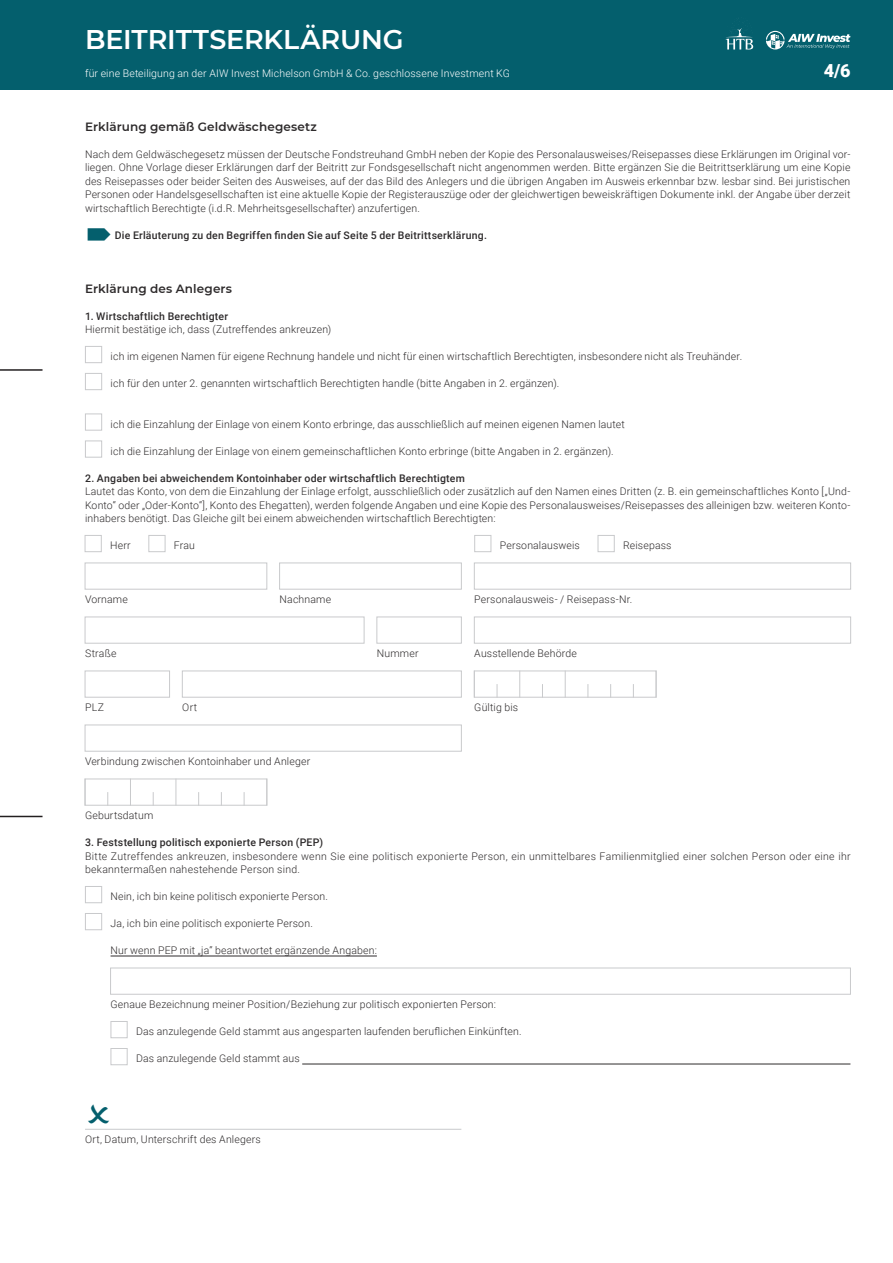
<style>
.page{position:relative;width:893px;height:1263px;background:#fff}
.page>*{position:absolute;margin:0;border:0;box-sizing:border-box;transform-origin:0 0}
.t1{font:600 27px "Montserrat";letter-spacing:-.005em;color:#fff}
.t2{font:900 18px "Roboto";color:#fff}
.t3{font:600 12px "Montserrat";letter-spacing:.01em;color:#2e2b2c}
.t4{font:300 10.5px/13.5px "Roboto";letter-spacing:.015em;color:#2e2b2c;text-align:justify}
.t5{font:500 10.5px "Roboto";letter-spacing:.02em;color:#2e2b2c}
.t6{font:300 10.5px "Roboto";letter-spacing:.015em;color:#fff}
</style>
<div class="page">
<hr style="left:0;top:369px;width:43px;height:2px;background:#231f20">
<hr style="left:0;top:816px;width:43px;height:1px;background:#231f20">
<div style="left:0;top:0;width:893px;height:90px;background:#045f6d"></div>
<svg style="left:766px;top:31px;width:84px;height:19px"></svg>
<svg style="left:726px;top:28px;width:27px;height:22px"></svg>
<div style="left:85px;top:346px;width:17px;height:17px;background:#fff;border:1px solid #c9cacc"></div>
<div style="left:85px;top:373px;width:17px;height:17px;background:#fff;border:1px solid #c9cacc"></div>
<div style="left:85px;top:413px;width:17px;height:17px;background:#fff;border:1px solid #c9cacc"></div>
<div style="left:85px;top:440px;width:17px;height:18px;background:#fff;border:1px solid #c9cacc"></div>
<div style="left:85px;top:562px;width:182px;height:28px;border:1px solid #c9cacc"></div>
<div style="left:474px;top:562px;width:377px;height:28px;border:1px solid #c9cacc"></div>
<div style="left:474px;top:616px;width:377px;height:28px;border:1px solid #c9cacc"></div>
<div style="left:474px;top:535px;width:17px;height:17px;background:#fff;border:1px solid #c9cacc"></div>
<div style="left:598px;top:535px;width:17px;height:17px;background:#fff;border:1px solid #c9cacc"></div>
<div style="left:474px;top:670px;width:182px;height:28px;border:1px solid #c9cacc"></div>
<svg style="left:474px;top:671px;width:1px;height:27px"></svg>
<svg style="left:497px;top:684px;width:1px;height:14px"></svg>
<svg style="left:519px;top:671px;width:1px;height:27px"></svg>
<svg style="left:542px;top:684px;width:1px;height:14px"></svg>
<svg style="left:565px;top:671px;width:1px;height:27px"></svg>
<svg style="left:588px;top:684px;width:1px;height:14px"></svg>
<svg style="left:610px;top:684px;width:1px;height:14px"></svg>
<svg style="left:633px;top:684px;width:1px;height:14px"></svg>
<svg style="left:656px;top:671px;width:1px;height:27px"></svg>
<div style="left:279px;top:562px;width:183px;height:28px;border:1px solid #c9cacc"></div>
<div style="left:85px;top:616px;width:279px;height:28px;border:1px solid #c9cacc"></div>
<div style="left:376px;top:616px;width:86px;height:28px;border:1px solid #c9cacc"></div>
<div style="left:85px;top:670px;width:85px;height:28px;border:1px solid #c9cacc"></div>
<div style="left:182px;top:670px;width:280px;height:28px;border:1px solid #c9cacc"></div>
<div style="left:85px;top:724px;width:377px;height:28px;border:1px solid #c9cacc"></div>
<div style="left:85px;top:778px;width:182px;height:28px;border:1px solid #c9cacc"></div>
<svg style="left:85px;top:779px;width:1px;height:27px"></svg>
<svg style="left:107px;top:792px;width:1px;height:14px"></svg>
<svg style="left:130px;top:779px;width:1px;height:27px"></svg>
<svg style="left:153px;top:792px;width:1px;height:14px"></svg>
<svg style="left:176px;top:779px;width:1px;height:27px"></svg>
<svg style="left:198px;top:792px;width:1px;height:14px"></svg>
<svg style="left:221px;top:792px;width:1px;height:14px"></svg>
<svg style="left:244px;top:792px;width:1px;height:14px"></svg>
<svg style="left:266px;top:779px;width:1px;height:27px"></svg>
<div style="left:85px;top:535px;width:17px;height:17px;background:#fff;border:1px solid #c9cacc"></div>
<div style="left:148px;top:535px;width:17px;height:17px;background:#fff;border:1px solid #c9cacc"></div>
<div style="left:85px;top:886px;width:17px;height:17px;background:#fff;border:1px solid #c9cacc"></div>
<div style="left:85px;top:913px;width:17px;height:17px;background:#fff;border:1px solid #c9cacc"></div>
<hr style="left:111px;top:956px;width:266px;height:1px;background:#2e2b2c">
<div style="left:110px;top:968px;width:741px;height:27px;border:1px solid #c9cacc"></div>
<hr style="left:302px;top:1064px;width:548px;height:1px;background:#2e2b2c">
<div style="left:111px;top:1021px;width:17px;height:17px;background:#fff;border:1px solid #c9cacc"></div>
<div style="left:111px;top:1048px;width:17px;height:17px;background:#fff;border:1px solid #c9cacc"></div>
<hr style="left:85px;top:1129px;width:376px;height:1px;background:#c9cacc">
<h1 class="t1" style="left:85px;top:20px;width:320px">BEITRITTSERKLÄRUNG</h1>
<p class="t6" style="left:85px;top:65px;width:426px">für eine Beteiligung an der AIW Invest Michelson GmbH &amp; Co. geschlossene Investment KG</p>
<h2 class="t2" style="left:824px;top:57px;width:28px">4/6</h2>
<p class="t3" style="left:85px;top:118px;width:233px">Erklärung gemäß Geldwäschegesetz</p>
<p class="t4" style="left:85px;top:147px;width:767px">Nach dem Geldwäschegesetz müssen der Deutsche Fondstreuhand GmbH neben der Kopie des Personalausweises/Reisepasses diese Erklärungen im Original vor&shy;liegen. Ohne Vorlage dieser Erklärungen darf der Beitritt zur Fondsgesellschaft nicht angenommen werden. Bitte ergänzen Sie die Beitrittserklärung um eine Kopie des Reisepasses oder beider Seiten des Ausweises, auf der das Bild des Anlegers und die übrigen Angaben im Ausweis erkennbar bzw. lesbar sind. Bei juristischen Personen oder Handelsgesellschaften ist eine aktuelle Kopie der Registerauszüge oder der gleichwertigen beweiskräftigen Dokumente inkl. der Angabe über derzeit wirtschaftlich Berechtigte (i.d.R. Mehrheitsgesellschafter) anzufertigen.</p>
<p class="t5" style="left:115px;top:227px;width:374px">Die Erläuterung zu den Begriffen finden Sie auf Seite 5 der Beitrittserklärung.</p>
<p class="t3" style="left:85px;top:280px;width:148px">Erklärung des Anlegers</p>
<p class="t5" style="left:85px;top:308px;width:145px">1. Wirtschaftlich Berechtigter</p>
<p class="t4" style="left:85px;top:322px;width:248px">Hiermit bestätige ich, dass (Zutreffendes ankreuzen)</p>
<p class="t4" style="left:111px;top:349px;width:633px">ich im eigenen Namen für eigene Rechnung handele und nicht für einen wirtschaftlich Berechtigten, insbesondere nicht als Treuhänder.</p>
<p class="t4" style="left:111px;top:376px;width:450px">ich für den unter 2. genannten wirtschaftlich Berechtigten handle (bitte Angaben in 2. ergänzen).</p>
<p class="t4" style="left:111px;top:417px;width:516px">ich die Einzahlung der Einlage von einem Konto erbringe, das ausschließlich auf meinen eigenen Namen lautet</p>
<p class="t4" style="left:111px;top:444px;width:505px">ich die Einzahlung der Einlage von einem gemeinschaftlichen Konto erbringe (bitte Angaben in 2. ergänzen).</p>
<p class="t5" style="left:85px;top:470px;width:381px">2. Angaben bei abweichendem Kontoinhaber oder wirtschaftlich Berechtigtem</p>
<p class="t4" style="left:85px;top:484px;width:767px">Lautet das Konto, von dem die Einzahlung der Einlage erfolgt, ausschließlich oder zusätzlich auf den Namen eines Dritten (z. B. ein gemeinschaftliches Konto [„Und-Konto“ oder „Oder-Konto“], Konto des Ehegatten), werden folgende Angaben und eine Kopie des Personalausweises/Reisepasses des alleinigen bzw. weiteren Konto&shy;inhabers benötigt. Das Gleiche gilt bei einem abweichenden wirtschaftlich Berechtigten:</p>
<p class="t4" style="left:110px;top:538px;width:22px">Herr</p>
<p class="t4" style="left:174px;top:538px;width:23px">Frau</p>
<p class="t4" style="left:500px;top:538px;width:81px">Personalausweis</p>
<p class="t4" style="left:623px;top:538px;width:50px">Reisepass</p>
<p class="t4" style="left:85px;top:592px;width:44px">Vorname</p>
<p class="t4" style="left:280px;top:592px;width:53px">Nachname</p>
<p class="t4" style="left:474px;top:592px;width:160px">Personalausweis- / Reisepass-Nr.</p>
<p class="t4" style="left:85px;top:646px;width:33px">Straße</p>
<p class="t4" style="left:377px;top:646px;width:43px">Nummer</p>
<p class="t4" style="left:474px;top:646px;width:104px">Ausstellende Behörde</p>
<p class="t4" style="left:85px;top:700px;width:21px">PLZ</p>
<p class="t4" style="left:182px;top:700px;width:16px">Ort</p>
<p class="t4" style="left:474px;top:700px;width:45px">Gültig bis</p>
<p class="t4" style="left:85px;top:754px;width:227px">Verbindung zwischen Kontoinhaber und Anleger</p>
<p class="t4" style="left:85px;top:808px;width:70px">Geburtsdatum</p>
<p class="t5" style="left:85px;top:835px;width:240px">3. Feststellung politisch exponierte Person (PEP)</p>
<p class="t4" style="left:85px;top:849px;width:767px">Bitte Zutreffendes ankreuzen, insbesondere wenn Sie eine politisch exponierte Person, ein unmittelbares Familienmitglied einer solchen Person oder eine ihr bekanntermaßen nahestehende Person sind.</p>
<p class="t4" style="left:111px;top:889px;width:219px">Nein, ich bin keine politisch exponierte Person.</p>
<p class="t4" style="left:111px;top:916px;width:204px">Ja, ich bin eine politisch exponierte Person.</p>
<p class="t4" style="left:111px;top:943px;width:268px">Nur wenn PEP mit „ja“ beantwortet ergänzende Angaben:</p>
<p class="t4" style="left:111px;top:997px;width:387px">Genaue Bezeichnung meiner Position/Beziehung zur politisch exponierten Person:</p>
<p class="t4" style="left:136px;top:1024px;width:387px">Das anzulegende Geld stammt aus angesparten laufenden beruflichen Einkünften.</p>
<p class="t4" style="left:136px;top:1051px;width:165px">Das anzulegende Geld stammt aus</p>
<p class="t4" style="left:85px;top:1132px;width:177px">Ort, Datum, Unterschrift des Anlegers</p>
</div>
